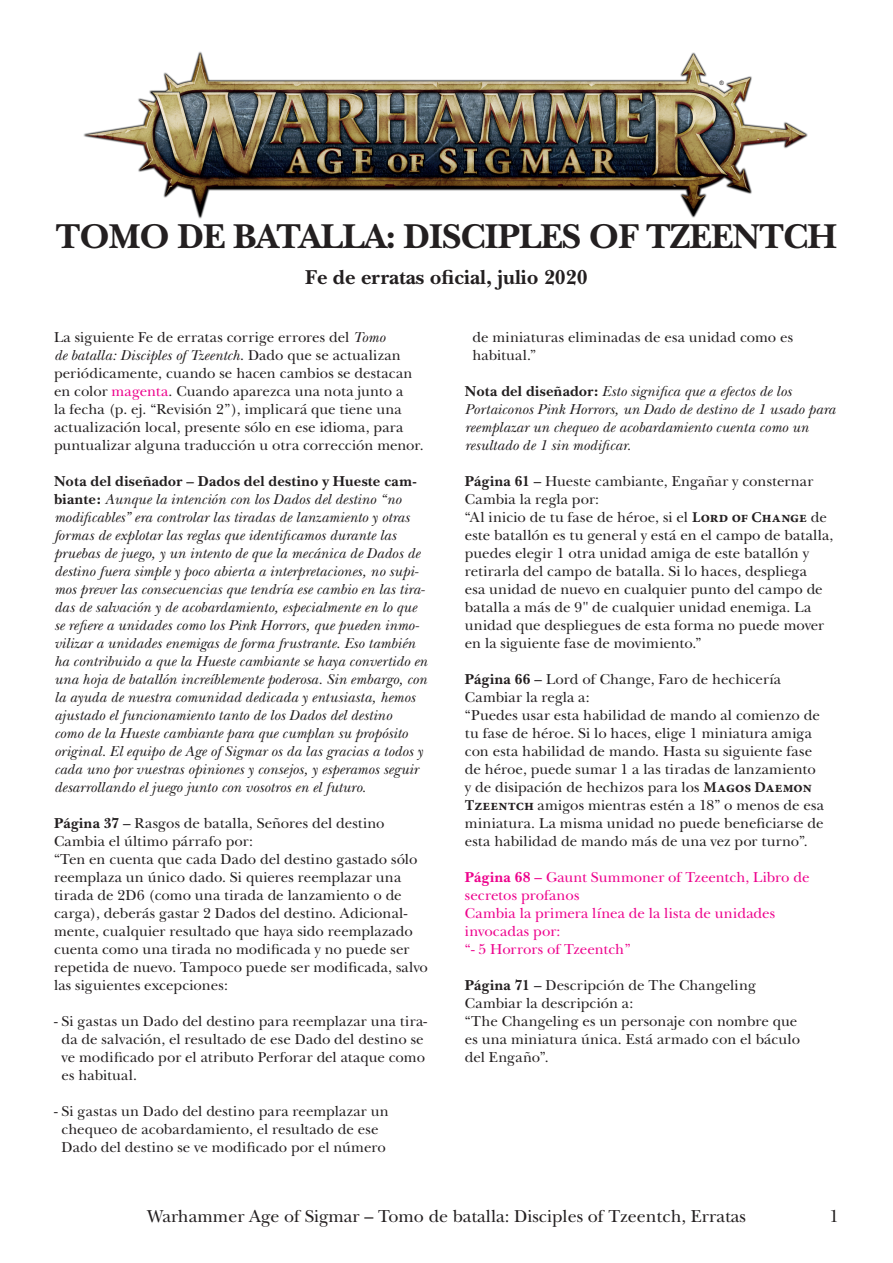
<style>
.page{position:relative;width:893px;height:1263px;background:#fff}
.page>*{position:absolute;margin:0;border:0;box-sizing:border-box;transform-origin:0 0}
.t1{font:700 36px "New Baskerville";letter-spacing:-.025em;color:#231f20}
.t2{font:700 21px "New Baskerville";color:#231f20}
.t3{font:18px "New Baskerville";color:#231f20}
.t4{font:15px/18px "New Baskerville";letter-spacing:.005em;color:#231f20}
.t5{font:italic 15px/18px "New Baskerville";letter-spacing:.005em;color:#231f20}
.t6{font:15px/18px "New Baskerville";color:#ed028c}
.t7{font:6px "Arial";color:#231f20}
.s1{font-style:italic}
.s2{color:#ed028c}
.s3{font-weight:700;font-style:normal}
.s4{font-weight:700}
.s5{font-family:"Minion Pro";font-weight:700}
</style>
<div class="page">
<img style="left:83px;top:51px;width:725px;height:168px">
<p class="t7" style="left:719px;top:79px;width:6px">®</p>
<h1 class="t1" style="left:56px;top:215px;width:783px">TOMO DE BATALLA: DISCIPLES OF TZEENTCH</h1>
<h2 class="t2" style="left:305px;top:265px;width:284px">Fe de erratas oficial, julio 2020</h2>
<p class="t4" style="left:54px;top:328px;width:371px">La siguiente Fe de erratas corrige errores del <span class="s1">Tomo<br>de batalla: Disciples of Tzeentch</span>. Dado que se actualizan periódicamente, cuando se hacen cambios se destacan en color <span class="s2">magenta</span>. Cuando aparezca una nota junto a<br>la fecha (p. ej. “Revisión 2”), implicará que tiene una actualización local, presente sólo en ese idioma, para puntualizar alguna traducción u otra corrección menor.</p>
<p class="t5" style="left:54px;top:472px;width:375px"><span class="s3">Nota del diseñador – Dados del destino y Hueste cam&shy;biante:</span> Aunque la intención con los Dados del destino “no modificables” era controlar las tiradas de lanzamiento y otras formas de explotar las reglas que identificamos durante las pruebas de juego, y un intento de que la mecánica de Dados de destino fuera simple y poco abierta a interpretaciones, no supi&shy;mos prever las consecuencias que tendría ese cambio en las tira&shy;das de salvación y de acobardamiento, especialmente en lo que se refiere a unidades como los Pink Horrors, que pueden inmo&shy;vilizar a unidades enemigas de forma frustrante. Eso también ha contribuido a que la Hueste cambiante se haya convertido en una hoja de batallón increíblemente poderosa. Sin embargo, con la ayuda de nuestra comunidad dedicada y entusiasta, hemos ajustado el funcionamiento tanto de los Dados del destino<br>como de la Hueste cambiante para que cumplan su propósito original. El equipo de Age of Sigmar os da las gracias a todos y cada uno por vuestras opiniones y consejos, y esperamos seguir desarrollando el juego junto con vosotros en el futuro.</p>
<p class="t4" style="left:54px;top:814px;width:376px"><span class="s4">Página 37</span> – Rasgos de batalla, Señores del destino Cambia el último párrafo por:<br>“Ten en cuenta que cada Dado del destino gastado sólo reemplaza un único dado. Si quieres reemplazar una tirada de 2D6 (como una tirada de lanzamiento o de carga), deberás gastar 2 Dados del destino. Adicional&shy;mente, cualquier resultado que haya sido reemplazado cuenta como una tirada no modificada y no puede ser repetida de nuevo. Tampoco puede ser modificada, salvo las siguientes excepciones:</p>
<p class="t4" style="left:62px;top:1012px;width:367px;text-indent:-8px">- Si gastas un Dado del destino para reemplazar una tira&shy;da de salvación, el resultado de ese Dado del destino se ve modificado por el atributo Perforar del ataque como es habitual.</p>
<p class="t4" style="left:54px;top:1102px;width:336px;text-align:center">- Si gastas un Dado del destino para reemplazar un chequeo de acobardamiento, el resultado de ese<br>Dado del destino se ve modificado por el número</p>
<p class="t4" style="left:472px;top:328px;width:322px">de miniaturas eliminadas de esa unidad como es habitual.”</p>
<p class="t5" style="left:465px;top:382px;width:372px"><span class="s3">Nota del diseñador:</span> Esto significa que a efectos de los Portaiconos Pink Horrors, un Dado de destino de 1 usado para reemplazar un chequeo de acobardamiento cuenta como un resultado de 1 sin modificar.</p>
<p class="t4" style="left:465px;top:472px;width:370px"><span class="s4">Página 61</span> – Hueste cambiante, Engañar y consternar Cambia la regla por:<br>“Al inicio de tu fase de héroe, si el <span class="s5">Lord of Change</span> de este batallón es tu general y está en el campo de batalla, puedes elegir 1 otra unidad amiga de este batallón y retirarla del campo de batalla. Si lo haces, despliega<br>esa unidad de nuevo en cualquier punto del campo de batalla a más de 9" de cualquier unidad enemiga. La unidad que despliegues de esta forma no puede mover en la siguiente fase de movimiento.”</p>
<p class="t4" style="left:465px;top:670px;width:360px"><span class="s4">Página 66</span> – Lord of Change, Faro de hechicería Cambiar la regla a:<br>“Puedes usar esta habilidad de mando al comienzo de tu fase de héroe. Si lo haces, elige 1 miniatura amiga con esta habilidad de mando. Hasta su siguiente fase de héroe, puede sumar 1 a las tiradas de lanzamiento y de disipación de hechizos para los <span class="s5">Magos Daemon Tzeentch</span> amigos mientras estén a 18” o menos de esa miniatura. La misma unidad no puede beneficiarse de esta habilidad de mando más de una vez por turno”.</p>
<p class="t6" style="left:465px;top:868px;width:346px"><span class="s4">Página 68</span> – Gaunt Summoner of Tzeentch, Libro de secretos profanos<br>Cambia la primera línea de la lista de unidades invocadas por:<br>“- 5 Horrors of Tzeentch”</p>
<p class="t4" style="left:465px;top:976px;width:337px"><span class="s4">Página 71</span> – Descripción de The Changeling Cambiar la descripción a:<br>“The Changeling es un personaje con nombre que es una miniatura única. Está armado con el báculo del Engaño”.</p>
<p class="t3" style="left:147px;top:1205px;width:600px">Warhammer Age of Sigmar – Tomo de batalla: Disciples of Tzeentch, Erratas</p>
<p class="t3" style="left:830px;top:1205px;width:11px">1</p>
</div>
